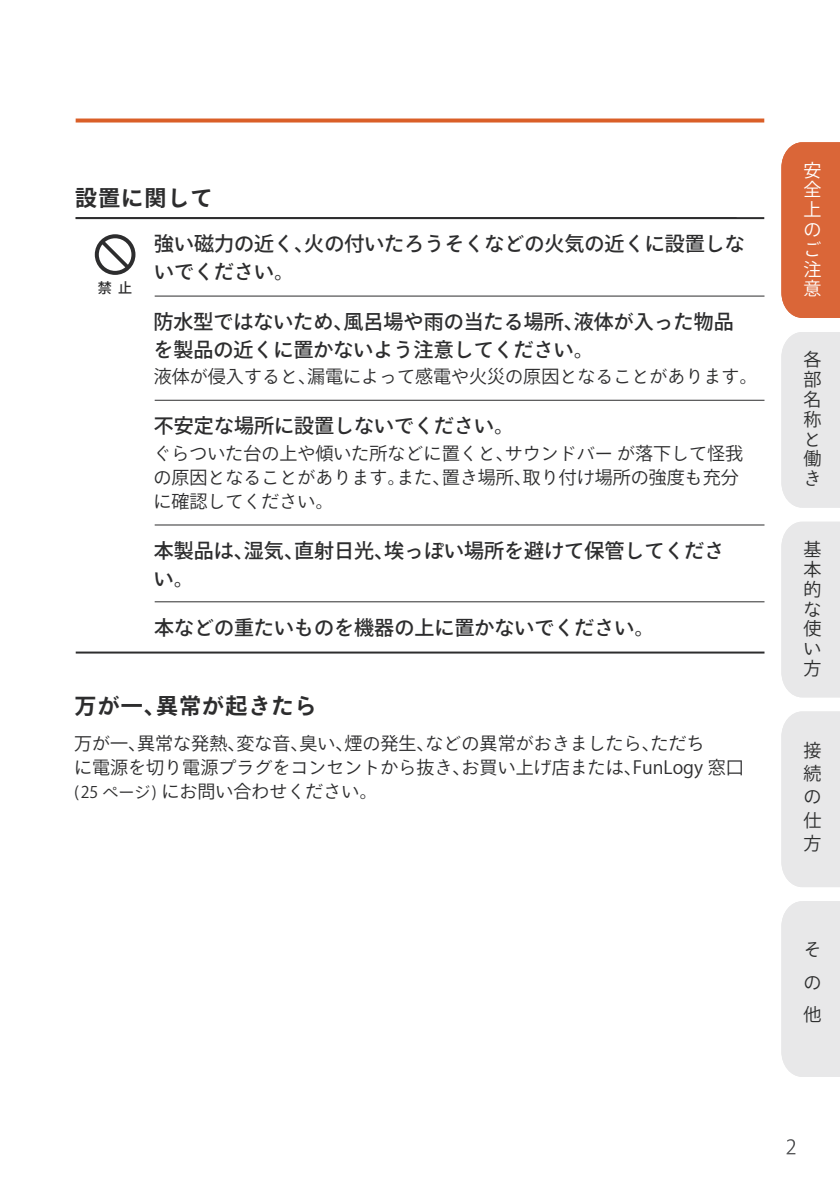
<style>
.page{position:relative;width:840px;height:1191px;background:#fff}
.page>*{position:absolute;margin:0;border:0;box-sizing:border-box;transform-origin:0 0}
.t1{font:700 22px "Ryo Gothic Plus N";letter-spacing:.05em;color:#2d2d2e}
.t2{font:500 20px/28px "Ryo Gothic Plus N";color:#2d2d2e}
.t3{font:18px/24px "Ryo Gothic Plus N";color:#2d2d2e}
.t4{font:18px/19.8px "Ryo Gothic Plus N";color:#2d2e2e;text-align:justify}
.t5{font:18px/19.8px "Ryo Gothic Plus N";color:#fff;text-align:justify}
.t6{font:500 14px "Ryo Gothic Plus N";color:#2d2d2e}
.s1{font-size:16px}
</style>
<div class="page">
<svg style="left:76px;top:118px;width:687px;height:4px;background:#de7343"></svg>
<hr style="left:155px;top:295px;width:609px;height:1px;background:#2d2d2e">
<hr style="left:155px;top:400px;width:609px;height:1px;background:#2d2d2e">
<hr style="left:155px;top:524px;width:609px;height:1px;background:#2d2d2e">
<hr style="left:155px;top:601px;width:609px;height:1px;background:#2d2d2e">
<hr style="left:76px;top:651px;width:688px;height:2px;background:#2d2d2e">
<hr style="left:76px;top:217px;width:687px;height:2px;background:#2d2d2e">
<svg style="left:95px;top:234px;width:40px;height:41px"></svg>
<div style="left:781px;top:142px;width:58px;height:176px;background:#da6638"></div>
<div style="left:781px;top:332px;width:58px;height:175px;background:#e8e8e9"></div>
<div style="left:781px;top:522px;width:58px;height:175px;background:#e8e8e9"></div>
<div style="left:781px;top:711px;width:58px;height:176px;background:#e8e8e9"></div>
<div style="left:781px;top:901px;width:58px;height:175px;background:#e8e8e9"></div>
<svg style="left:786px;top:1139px;width:9px;height:15px"></svg>
<p class="t1" style="left:75px;top:183px;width:139px">設置に関して</p>
<p class="t6" style="left:98px;top:279px;width:36px">禁 止</p>
<p class="t2" style="left:154px;top:231px;width:591px">強い磁力の近く、火の付いたろうそくなどの火気の近くに設置しないでください。</p>
<p class="t2" style="left:153px;top:309px;width:582px">防水型ではないため、風呂場や雨の当たる場所、液体が入った物品を製品の近くに置かないよう注意してください。</p>
<p class="t3" style="left:154px;top:365px;width:604px">液体が侵入すると、漏電によって感電や火災の原因となることがあります。</p>
<p class="t2" style="left:154px;top:413px;width:361px">不安定な場所に設置しないでください。</p>
<p class="t3" style="left:153px;top:442px;width:591px">ぐらついた台の上や傾いた所などに置くと、サウンドバー が落下して怪我の原因となることがあります。また、置き場所、取り付け場所の強度も充分に確認してください。</p>
<p class="t2" style="left:154px;top:537px;width:571px">本製品は、湿気、直射日光、埃っぽい場所を避けて保管してください。</p>
<p class="t2" style="left:154px;top:614px;width:501px">本などの重たいものを機器の上に置かないでください。</p>
<p class="t1" style="left:74px;top:692px;width:244px">万が一、異常が起きたら</p>
<p class="t3" style="left:74px;top:732px;width:670px">万が一、異常な発熱、変な音、臭い、煙の発生、などの異常がおきましたら、ただち<br>に電源を切り電源プラグをコンセントから抜き、お買い上げ店または、FunLogy 窓口<span class="s1">(25 ページ)</span> にお問い合わせください。</p>
<p class="t5" style="left:803px;top:161px;width:19px">安全上のご注意</p>
<p class="t4" style="left:803px;top:350px;width:19px;text-align:left">各部名称と働き</p>
<p class="t4" style="left:803px;top:540px;width:19px">基本的な使い方</p>
<p class="t4" style="left:803px;top:739px;width:19px;line-height:23.4px">接続の仕方</p>
<p class="t4" style="left:803px;top:934px;width:19px;line-height:32.4px">その他</p>
</div>
